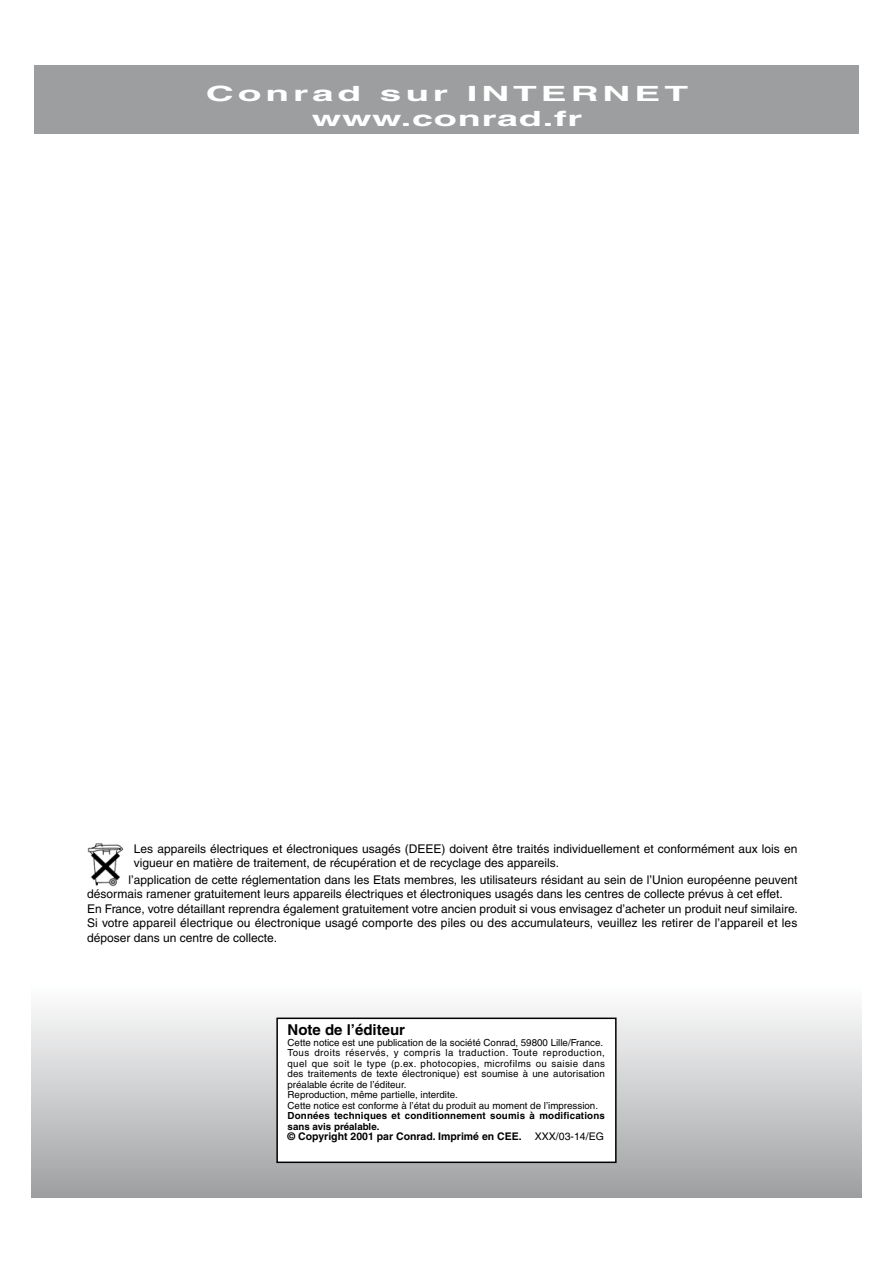
<style>
.page{position:relative;width:893px;height:1263px;background:#fff}
.page>*{position:absolute;margin:0;border:0;box-sizing:border-box;transform-origin:0 0}
.t1{font:700 21px/25.2px "Helvetica";letter-spacing:.1em;color:#fff;text-align:center;scale:1.85 1}
.t2{font:700 15px "Helvetica";color:#000}
.t3{font:12px/14.4px "Helvetica";color:#000}
.t4{font:700 10.5px "Helvetica";color:#000}
.t5{font:10.5px "Helvetica";color:#000}
.t6{font:9.75px/10.5px "Helvetica";color:#000}
.t7{font:700 9.75px/10.5px "Helvetica";letter-spacing:.02em;color:#000}
</style>
<div class="page">
<div style="left:32px;top:984px;width:829px;height:213px;background:linear-gradient(to bottom,#fff,#9ea0a2)"></div>
<div style="left:276px;top:1017px;width:341px;height:146px;background:#fff;border:2px solid #000"></div>
<div style="left:34px;top:66px;width:825px;height:68px;background:#9c9e9f"></div>
<img style="left:87px;top:843px;width:37px;height:44px">
<h1 class="t1" style="left:206px;top:81px;width:262px">Conrad sur INTERNET www.conrad.fr</h1>
<p class="t3" style="left:134px;top:842px;width:665px">Les appareils électriques et électroniques usagés (DEEE) doivent être traités individuellement et conformément aux lois en vigueur en matière de traitement, de récupération et de recyclage des appareils.</p>
<p class="t3" style="left:87px;top:872px;width:712px">Suite à l’application de cette réglementation dans les Etats membres, les utilisateurs résidant au sein de l’Union européenne peuvent désormais ramener gratuitement leurs appareils électriques et électroniques usagés dans les centres de collecte prévus à cet effet.<br>En France, votre détaillant reprendra également gratuitement votre ancien produit si vous envisagez d’acheter un produit neuf similaire.<br>Si votre appareil électrique ou électronique usagé comporte des piles ou des accumulateurs, veuillez les retirer de l’appareil et les déposer dans un centre de collecte.</p>
<p class="t2" style="left:288px;top:1021px;width:119px">Note de l’éditeur</p>
<p class="t6" style="left:288px;top:1037px;width:319px">Cette notice est une publication de la société Conrad, 59800 Lille/France.<br>Tous droits réservés, y compris la traduction. Toute reproduction, quel que soit le type (p.ex. photocopies, microfilms ou saisie dans des traitements de texte électronique) est soumise à une autorisation préalable écrite de l’éditeur.<br>Reproduction, même partielle, interdite.<br>Cette notice est conforme à l’état du produit au moment de l’impression.</p>
<p class="t7" style="left:288px;top:1110px;width:319px">Données techniques et conditionnement soumis à modifications sans avis préalable.</p>
<p class="t4" style="left:288px;top:1130px;width:236px">© Copyright 2001 par Conrad. Imprimé en CEE.</p>
<p class="t5" style="left:535px;top:1130px;width:70px">XXX/03-14/EG</p>
</div>
